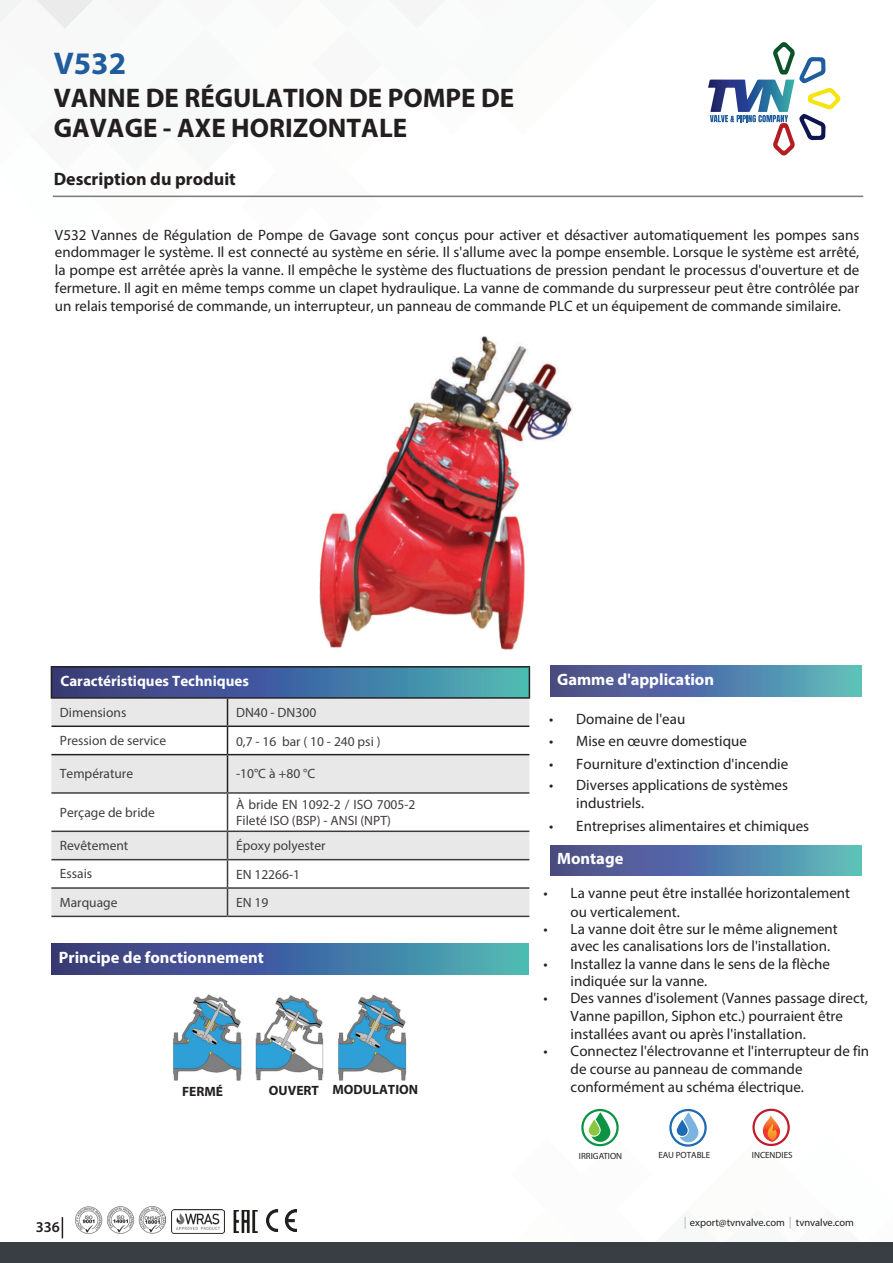
<style>
.page{position:relative;width:893px;height:1263px;background:#fff}
.page>*{position:absolute;margin:0;border:0;box-sizing:border-box;transform-origin:0 0}
.t1{font:700 31.5px "Myriad Pro";color:#1f5d9d}
.t2{font:700 27px/29.8px "Myriad Pro";color:#231f20}
.t3{font:700 18px "Myriad Pro";color:#231f20}
.t4{font:700 16.5px "Myriad Pro";color:#fff}
.t5{font:15px/17.9px "Myriad Pro";color:#231f20}
.t6{font:700 15px "Myriad Pro";color:#fff}
.t7{font:600 15px "Myriad Pro";color:#231f20}
.t8{font:13.5px/15.6px "Myriad Pro";color:#231f20}
.t9{font:700 13.5px "Myriad Pro";color:#231f20}
.t10{font:10.5px "Myriad Pro";color:#231f20}
.t11{font:9px "Myriad Pro";color:#231f20}
</style>
<div class="page">
<img style="left:233px;top:1211px;width:25px;height:22px">
<svg style="left:1px;top:0;width:698px;height:198px"></svg>
<div style="left:0;top:1242px;width:893px;height:21px;background:#393e45"></div>
<svg style="left:62px;top:1217px;width:1px;height:21px"></svg>
<svg style="left:708px;top:42px;width:132px;height:113px"></svg>
<hr style="left:53px;top:196px;width:810px;height:1px;background:#231f20">
<img style="left:75px;top:1206px;width:91px;height:28px">
<img style="left:171px;top:1210px;width:54px;height:23px">
<img style="left:266px;top:1209px;width:31px;height:22px">
<img style="left:319px;top:336px;width:253px;height:314px">
<div style="left:550px;top:666px;width:312px;height:31px;background:linear-gradient(to right,#4d408b,#5bb7c1)"></div>
<div style="left:550px;top:845px;width:312px;height:31px;background:linear-gradient(to right,#4d408b,#5bb7c1)"></div>
<svg style="left:52px;top:667px;width:477px;height:30px;background:#426c9a"></svg>
<div style="left:51px;top:889px;width:478px;height:27px;background:#e8e8e8"></div>
<svg style="left:51px;top:794px;width:478px;height:93px"></svg>
<svg style="left:51px;top:699px;width:478px;height:93px"></svg>
<hr style="left:51px;top:754px;width:176px;height:1px;background:#000">
<hr style="left:227px;top:754px;width:302px;height:1px;background:#000">
<hr style="left:227px;top:755px;width:1px;height:37px;background:#000">
<hr style="left:51px;top:792px;width:176px;height:2px;background:#231f20">
<hr style="left:227px;top:792px;width:302px;height:2px;background:#231f20">
<hr style="left:227px;top:794px;width:1px;height:36px;background:#231f20">
<hr style="left:51px;top:830px;width:176px;height:2px;background:#231f20">
<hr style="left:227px;top:830px;width:302px;height:2px;background:#231f20">
<hr style="left:51px;top:859px;width:176px;height:1px;background:#231f20">
<hr style="left:227px;top:859px;width:302px;height:1px;background:#231f20">
<hr style="left:51px;top:887px;width:176px;height:2px;background:#231f20">
<hr style="left:227px;top:887px;width:302px;height:2px;background:#231f20">
<svg style="left:227px;top:832px;width:1px;height:84px"></svg>
<hr style="left:51px;top:916px;width:176px;height:1px;background:#231f20">
<hr style="left:227px;top:916px;width:302px;height:1px;background:#231f20">
<hr style="left:51px;top:666px;width:176px;height:1px;background:#000">
<hr style="left:51px;top:667px;width:1px;height:30px;background:#000">
<hr style="left:227px;top:666px;width:303px;height:1px;background:#000">
<hr style="left:529px;top:667px;width:1px;height:30px;background:#000">
<hr style="left:51px;top:697px;width:176px;height:2px;background:#000">
<hr style="left:227px;top:697px;width:303px;height:2px;background:#000">
<svg style="left:52px;top:944px;width:477px;height:31px;background:#436e9d"></svg>
<img style="left:173px;top:994px;width:234px;height:87px">
<svg style="left:335px;top:1065px;width:456px;height:164px"></svg>
<p class="t1" style="left:54px;top:43px;width:74px">V532</p>
<p class="t2" style="left:54px;top:82px;width:462px">VANNE DE RÉGULATION DE POMPE DE<br>GAVAGE - AXE HORIZONTALE</p>
<p class="t3" style="left:54px;top:167px;width:184px">Description du produit</p>
<p class="t5" style="left:55px;top:226px;width:806px;text-align:justify">V532 Vannes de Régulation de Pompe de Gavage sont conçus pour activer et désactiver automatiquement les pompes sans endommager le système. Il est connecté au système en série. Il s'allume avec la pompe ensemble. Lorsque le système est arrêté, la pompe est arrêtée après la vanne. Il empêche le système des fluctuations de pression pendant le processus d'ouverture et de fermeture. Il agit en même temps comme un clapet hydraulique. La vanne de commande du surpresseur peut être contrôlée par un relais temporisé de commande, un interrupteur, un panneau de commande PLC et un équipement de commande similaire.</p>
<p class="t6" style="left:60px;top:671px;width:190px">Caractéristiques Techniques</p>
<p class="t8" style="left:60px;top:704px;width:68px">Dimensions</p>
<p class="t8" style="left:236px;top:705px;width:82px">DN40 - DN300</p>
<p class="t8" style="left:60px;top:732px;width:108px">Pression de service</p>
<p class="t8" style="left:236px;top:733px;width:146px">0,7 - 16 bar ( 10 - 240 psi )</p>
<p class="t8" style="left:60px;top:766px;width:75px">Température</p>
<p class="t8" style="left:236px;top:766px;width:81px">-10°C à +80 °C</p>
<p class="t8" style="left:60px;top:804px;width:96px">Perçage de bride</p>
<p class="t8" style="left:236px;top:796px;width:181px">À bride EN 1092-2 / ISO 7005-2<br>Fileté ISO (BSP) - ANSI (NPT)</p>
<p class="t8" style="left:60px;top:837px;width:70px">Revêtement</p>
<p class="t8" style="left:236px;top:837px;width:91px">Époxy polyester</p>
<p class="t8" style="left:60px;top:866px;width:34px">Essais</p>
<p class="t8" style="left:236px;top:866px;width:66px">EN 12266-1</p>
<p class="t8" style="left:60px;top:894px;width:59px">Marquage</p>
<p class="t8" style="left:236px;top:895px;width:34px">EN 19</p>
<p class="t4" style="left:59px;top:947px;width:206px">Principe de fonctionnement</p>
<p class="t9" style="left:182px;top:1083px;width:42px">FERMÉ</p>
<p class="t9" style="left:269px;top:1082px;width:52px">OUVERT</p>
<p class="t9" style="left:332px;top:1080px;width:87px">MODULATION</p>
<p class="t4" style="left:557px;top:669px;width:159px">Gamme d'application</p>
<p class="t5" style="left:549px;top:709px;width:138px">• Domaine de l'eau</p>
<p class="t5" style="left:549px;top:732px;width:199px">• Mise en œuvre domestique</p>
<p class="t5" style="left:549px;top:754px;width:241px">• Fourniture d'extinction d'incendie</p>
<p class="t5" style="left:576px;top:776px;width:213px;text-indent:-27px">• Diverses applications de systèmes industriels.</p>
<p class="t5" style="left:549px;top:817px;width:261px">• Entreprises alimentaires et chimiques</p>
<p class="t4" style="left:557px;top:848px;width:68px">Montage</p>
<p class="t5" style="left:571px;top:883px;width:281px;line-height:18.6px;text-indent:-27px">• La vanne peut être installée horizontalement ou verticalement.</p>
<p class="t5" style="left:571px;top:920px;width:269px;line-height:17.4px;text-indent:-27px">• La vanne doit être sur le même alignement avec les canalisations lors de l'installation.</p>
<p class="t5" style="left:571px;top:955px;width:261px;line-height:17.4px;text-indent:-27px">• Installez la vanne dans le sens de la flèche indiquée sur la vanne.</p>
<p class="t5" style="left:571px;top:989px;width:299px;text-indent:-27px">• Des vannes d'isolement (Vannes passage direct,<br>Vanne papillon, Siphon etc.) pourraient être installées avant ou après l'installation.</p>
<p class="t5" style="left:571px;top:1042px;width:300px;text-indent:-27px">• Connectez l'électrovanne et l'interrupteur de fin de course au panneau de commande conformément au schéma électrique.</p>
<p class="t11" style="left:579px;top:1150px;width:45px">IRRIGATION</p>
<p class="t11" style="left:658px;top:1150px;width:53px">EAU POTABLE</p>
<p class="t11" style="left:752px;top:1150px;width:42px">INCENDIES</p>
<p class="t7" style="left:36px;top:1218px;width:26px">336</p>
<p class="t10" style="left:690px;top:1216px;width:166px">export@tvnvalve.com tvnvalve.com</p>
</div>
